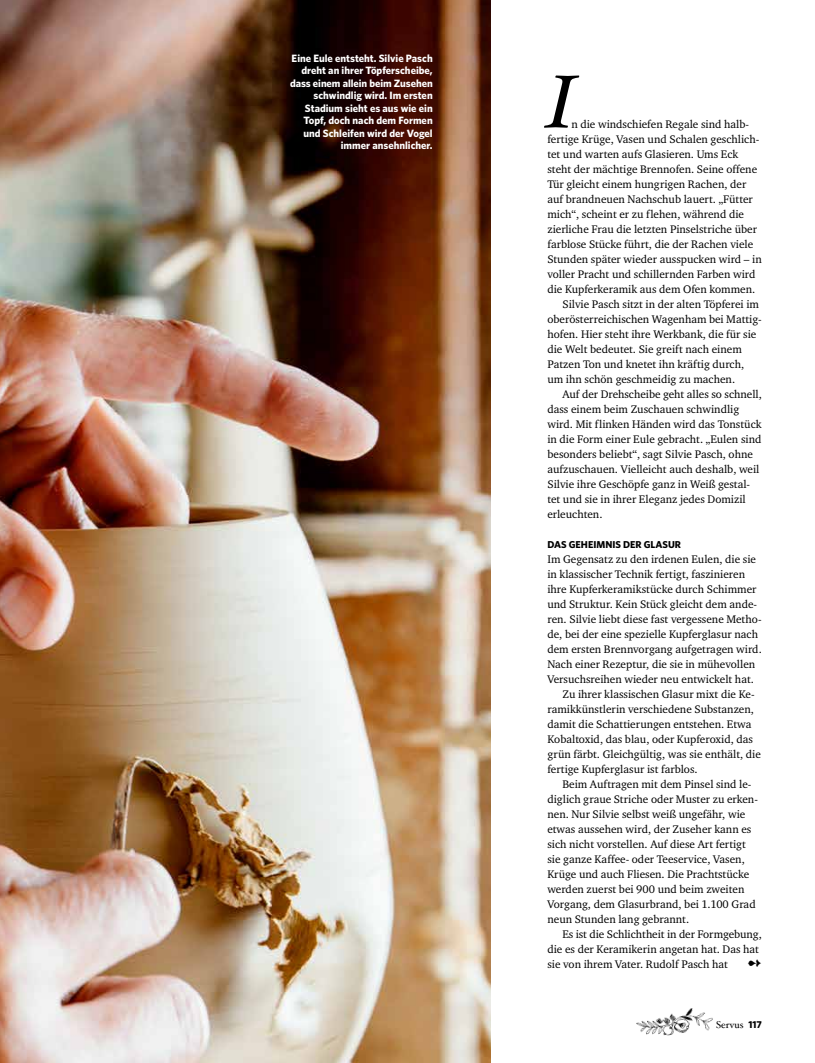
<style>
.page{position:relative;width:815px;height:1063px;background:#fff}
.page>*{position:absolute;margin:0;border:0;box-sizing:border-box;transform-origin:0 0}
.t1{font:italic 75px "Hoefler Txt";color:#000}
.t2{font:11.25px "Charter ITC";color:#000}
.t3{font:700 10.62px/12.5px "Whitney";color:#fff;text-align:right}
.t4{font:700 10px "Whitney";color:#000}
.t5{font:10px "Hoefler Txt";letter-spacing:-.005em;color:#000}
.s1{font-family:"Whitney";font-weight:700}
</style>
<div class="page">
<img style="left:0;top:0;width:490px;height:1063px">
<img style="left:636px;top:1008px;width:77px;height:28px">
<p class="t3" style="left:290px;top:51px;width:144px">Eine Eule entsteht. Silvie Pasch dreht an ihrer Töpferscheibe, dass einem allein beim Zusehen schwindlig wird. Im ersten<br>Stadium sieht es aus wie ein<br>Topf, doch nach dem Formen und Schleifen wird der Vogel immer ansehnlicher.</p>
<h1 class="t1" style="left:544px;top:58px;width:34px">I</h1>
<p class="t2" style="left:571px;top:117px;width:179px">n die windschiefen Regale sind halb-</p>
<p class="t2" style="left:547px;top:132px;width:213px">fertige Krüge, Vasen und Schalen geschlich-</p>
<p class="t2" style="left:547px;top:147px;width:192px">tet und warten aufs Glasieren. Ums Eck</p>
<p class="t2" style="left:547px;top:162px;width:211px">steht der mächtige Brennofen. Seine offene</p>
<p class="t2" style="left:547px;top:177px;width:200px">Tür gleicht einem hungrigen Rachen, der</p>
<p class="t2" style="left:547px;top:192px;width:207px">auf brandneuen Nachschub lauert. „Fütter</p>
<p class="t2" style="left:547px;top:207px;width:198px">mich“, scheint er zu flehen, während die</p>
<p class="t2" style="left:547px;top:222px;width:211px">zierliche Frau die letzten Pinselstriche über</p>
<p class="t2" style="left:547px;top:237px;width:207px">farblose Stücke führt, die der Rachen viele</p>
<p class="t2" style="left:547px;top:252px;width:216px">Stunden später wieder ausspucken wird – in</p>
<p class="t2" style="left:547px;top:267px;width:210px">voller Pracht und schillernden Farben wird</p>
<p class="t2" style="left:547px;top:282px;width:209px">die Kupferkeramik aus dem Ofen kommen.</p>
<p class="t2" style="left:562px;top:297px;width:198px">Silvie Pasch sitzt in der alten Töpferei im</p>
<p class="t2" style="left:547px;top:312px;width:215px">oberösterreichischen Wagenham bei Mattig-</p>
<p class="t2" style="left:547px;top:327px;width:210px">hofen. Hier steht ihre Werkbank, die für sie</p>
<p class="t2" style="left:547px;top:342px;width:196px">die Welt bedeutet. Sie greift nach einem</p>
<p class="t2" style="left:547px;top:357px;width:198px">Patzen Ton und knetet ihn kräftig durch,</p>
<p class="t2" style="left:547px;top:372px;width:189px">um ihn schön geschmeidig zu machen.</p>
<p class="t2" style="left:562px;top:387px;width:201px">Auf der Drehscheibe geht alles so schnell,</p>
<p class="t2" style="left:547px;top:402px;width:193px">dass einem beim Zuschauen schwindlig</p>
<p class="t2" style="left:547px;top:417px;width:216px">wird. Mit flinken Händen wird das Tonstück</p>
<p class="t2" style="left:547px;top:432px;width:216px">in die Form einer Eule gebracht. „Eulen sind</p>
<p class="t2" style="left:547px;top:447px;width:207px">besonders beliebt“, sagt Silvie Pasch, ohne</p>
<p class="t2" style="left:547px;top:462px;width:213px">aufzuschauen. Vielleicht auch deshalb, weil</p>
<p class="t2" style="left:547px;top:477px;width:203px">Silvie ihre Geschöpfe ganz in Weiß gestal-</p>
<p class="t2" style="left:547px;top:492px;width:200px">tet und sie in ihrer Eleganz jedes Domizil</p>
<p class="t2" style="left:547px;top:507px;width:57px">erleuchten.</p>
<p class="t4" style="left:547px;top:538px;width:135px">DAS GEHEIMNIS DER GLASUR</p>
<p class="t2" style="left:547px;top:552px;width:210px">Im Gegensatz zu den irdenen Eulen, die sie</p>
<p class="t2" style="left:547px;top:567px;width:199px">in klassischer Technik fertigt, faszinieren</p>
<p class="t2" style="left:547px;top:582px;width:211px">ihre Kupferkeramikstücke durch Schimmer</p>
<p class="t2" style="left:547px;top:597px;width:211px">und Struktur. Kein Stück gleicht dem ande-</p>
<p class="t2" style="left:547px;top:612px;width:216px">ren. Silvie liebt diese fast vergessene Metho-</p>
<p class="t2" style="left:547px;top:627px;width:212px">de, bei der eine spezielle Kupferglasur nach</p>
<p class="t2" style="left:547px;top:642px;width:216px">dem ersten Brennvorgang aufgetragen wird.</p>
<p class="t2" style="left:547px;top:657px;width:209px">Nach einer Rezeptur, die sie in mühevollen</p>
<p class="t2" style="left:547px;top:672px;width:208px">Versuchsreihen wieder neu entwickelt hat.</p>
<p class="t2" style="left:562px;top:687px;width:194px">Zu ihrer klassischen Glasur mixt die Ke-</p>
<p class="t2" style="left:547px;top:702px;width:208px">ramikkünstlerin verschiedene Substanzen,</p>
<p class="t2" style="left:547px;top:717px;width:206px">damit die Schattierungen entstehen. Etwa</p>
<p class="t2" style="left:547px;top:732px;width:207px">Kobaltoxid, das blau, oder Kupferoxid, das</p>
<p class="t2" style="left:547px;top:747px;width:215px">grün färbt. Gleichgültig, was sie enthält, die</p>
<p class="t2" style="left:547px;top:762px;width:152px">fertige Kupferglasur ist farblos.</p>
<p class="t2" style="left:562px;top:777px;width:191px">Beim Auftragen mit dem Pinsel sind le-</p>
<p class="t2" style="left:547px;top:792px;width:212px">diglich graue Striche oder Muster zu erken-</p>
<p class="t2" style="left:547px;top:807px;width:199px">nen. Nur Silvie selbst weiß ungefähr, wie</p>
<p class="t2" style="left:547px;top:822px;width:206px">etwas aussehen wird, der Zuseher kann es</p>
<p class="t2" style="left:547px;top:837px;width:200px">sich nicht vorstellen. Auf diese Art fertigt</p>
<p class="t2" style="left:547px;top:852px;width:199px">sie ganze Kaffee- oder Teeservice, Vasen,</p>
<p class="t2" style="left:547px;top:867px;width:203px">Krüge und auch Fliesen. Die Prachtstücke</p>
<p class="t2" style="left:547px;top:882px;width:198px">werden zuerst bei 900 und beim zweiten</p>
<p class="t2" style="left:547px;top:897px;width:210px">Vorgang, dem Glasurbrand, bei 1.100 Grad</p>
<p class="t2" style="left:547px;top:912px;width:143px">neun Stunden lang gebrannt.</p>
<p class="t2" style="left:562px;top:927px;width:201px">Es ist die Schlichtheit in der Formgebung,</p>
<p class="t2" style="left:547px;top:942px;width:213px">die es der Keramikerin angetan hat. Das hat</p>
<p class="t2" style="left:547px;top:957px;width:182px">sie von ihrem Vater. Rudolf Pasch hat</p>
<p class="t5" style="left:716px;top:1017px;width:47px">Servus <span class="s1">117</span></p>
</div>
